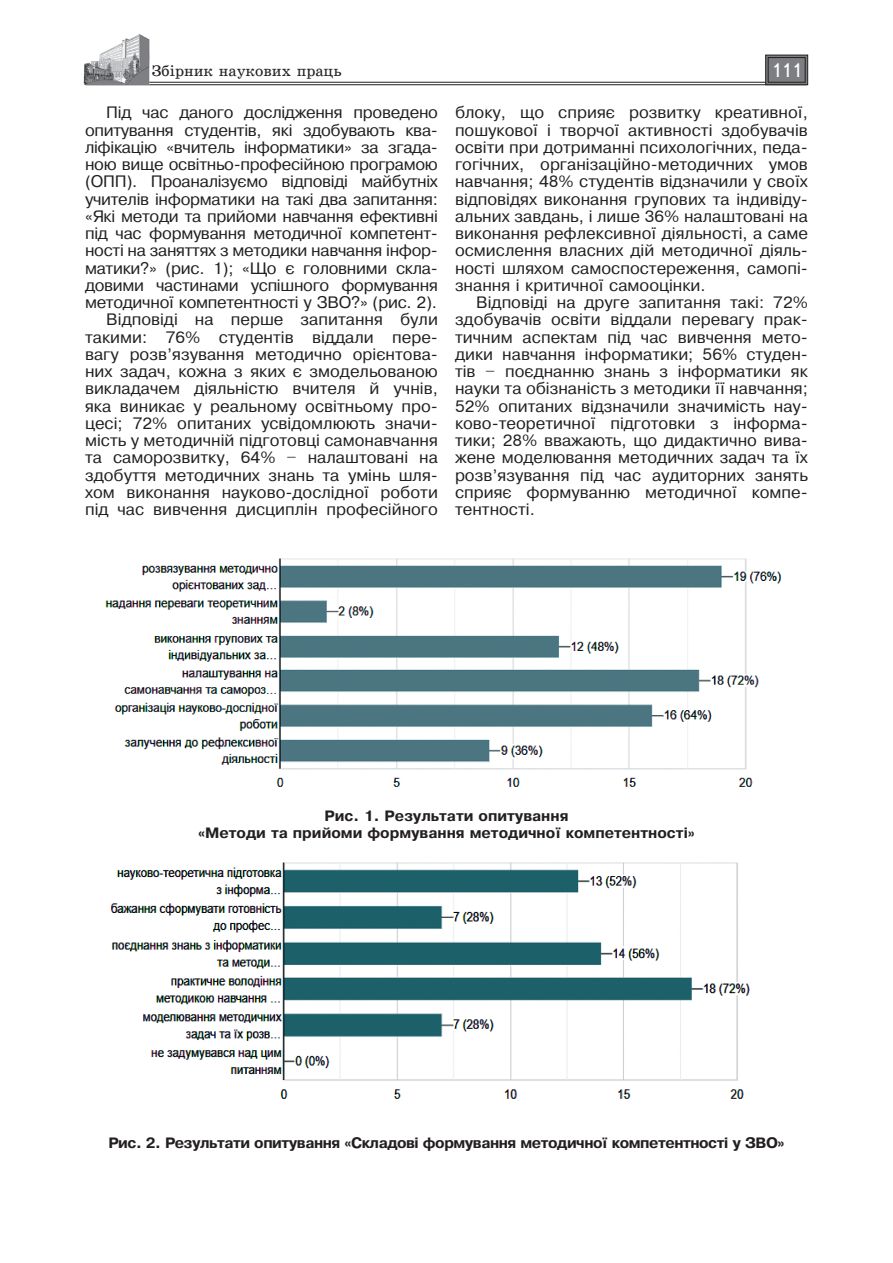
<style>
.page{position:relative;width:893px;height:1263px;background:#fff}
.page>*{position:absolute;margin:0;border:0;box-sizing:border-box;transform-origin:0 0}
.t1{font:19.5px "Ukrainian Text";color:#fff}
.Текст_основной_GREP{font:15.75px/17.2px "Ukrainian Pragmatica";color:#231f20;text-align:justify}
.t2{font:15.75px "Ukrainian School";color:#231f20}
.Рисунок_подпись{font:700 14.25px/17.2px "Ukrainian Pragmatica";color:#231f20;text-align:center}
.Рисунок_подпись-2{font:700 14.25px "Ukrainian Pragmatica";letter-spacing:-.03em;color:#231f20}
</style>
<div class="page">
<hr style="left:85px;top:82px;width:722px;height:1px;background:#231f20">
<hr style="left:85px;top:84px;width:722px;height:1px;background:#231f20">
<img style="left:84px;top:34px;width:66px;height:50px">
<svg style="left:765px;top:55px;width:43px;height:30px"></svg>
<div style="left:768px;top:57px;width:37px;height:25px;border:1px solid #231f20"></div>
<img style="left:105px;top:558px;width:676px;height:229px">
<img style="left:111px;top:862px;width:639px;height:237px">
<p class="t2" style="left:152px;top:62px;width:191px">Збірник наукових праць</p>
<p class="t1" style="left:771px;top:60px;width:32px">111</p>
<p class="Текст_основной_GREP" style="left:85px;top:104px;width:354px;text-indent:21px">Під час даного дослідження проведено опитування студентів, які здобувають ква&shy;ліфікацію «вчитель інформатики» за згада&shy;ною вище освітньо-професійною програмою (ОПП). Проаналізуємо відповіді майбутніх учителів інформатики на такі два запитання: «Які методи та прийоми навчання ефективні під час формування методичної компетент&shy;ності на заняттях з методики навчання інфор&shy;матики?» (рис. 1); «Що є головними скла&shy;довими частинами успішного формування методичної компетентності у ЗВО?» (рис. 2).</p>
<p class="Текст_основной_GREP" style="left:85px;top:311px;width:354px;text-indent:21px">Відповіді на перше запитання були такими: 76% студентів віддали пере&shy;вагу розв’язування методично орієнтова&shy;них задач, кожна з яких є змодельованою викладачем діяльністю вчителя й учнів, яка виникає у реальному освітньому про&shy;цесі; 72% опитаних усвідомлюють значи&shy;мість у методичній підготовці самонавчання та саморозвитку, 64% – налаштовані на здобуття методичних знань та умінь шля&shy;хом виконання науково-дослідної роботи під час вивчення дисциплін професійного</p>
<p class="Текст_основной_GREP" style="left:455px;top:104px;width:354px">блоку, що сприяє розвитку креативної, пошукової і творчої активності здобувачів освіти при дотриманні психологічних, педа&shy;гогічних, організаційно-методичних умов навчання; 48% студентів відзначили у своїх відповідях виконання групових та індивіду&shy;альних завдань, і лише 36% налаштовані на виконання рефлексивної діяльності, а саме осмислення власних дій методичної діяль&shy;ності шляхом самоспостереження, самопі&shy;знання і критичної самооцінки.</p>
<p class="Текст_основной_GREP" style="left:455px;top:294px;width:354px;text-indent:21px">Відповіді на друге запитання такі: 72% здобувачів освіти віддали перевагу прак&shy;тичним аспектам під час вивчення мето&shy;дики навчання інформатики; 56% студен&shy;тів – поєднанню знань з інформатики як науки та обізнаність з методики її навчання; 52% опитаних відзначили значимість нау&shy;ково-теоретичної підготовки з інформа&shy;тики; 28% вважають, що дидактично вива&shy;жене моделювання методичних задач та їх розв’язування під час аудиторних занять сприяє формуванню методичної компе&shy;тентності.</p>
<p class="Рисунок_подпись" style="left:198px;top:807px;width:498px">Рис. 1. Результати опитування<br>«Методи та прийоми формування методичної компетентності»</p>
<p class="Рисунок_подпись-2" style="left:108px;top:1135px;width:678px">Рис. 2. Результати опитування «Складові формування методичної компетентності у ЗВО»</p>
</div>
